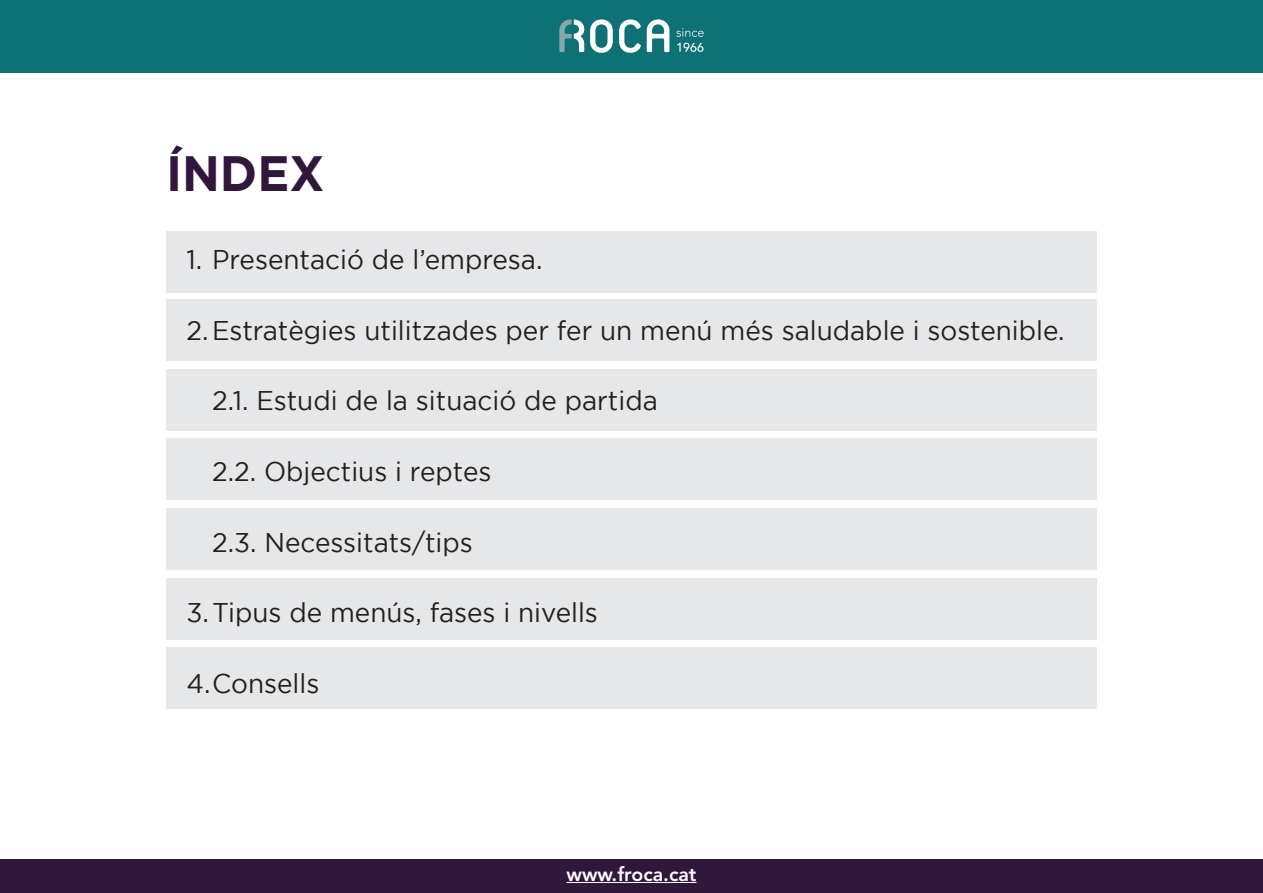
<style>
.page{position:relative;width:1263px;height:893px;background:#fff}
.page>*{position:absolute;margin:0;border:0;box-sizing:border-box;transform-origin:0 0}
.t1{font:700 49.5px "Gotham";color:#32173c}
.t2{font:27px "Gotham";color:#231f20}
.t3{font:800 19.5px "Avenir LT Std";color:#fff}
</style>
<div class="page">
<div style="left:0;top:0;width:1263px;height:72px;background:#0d7176"></div>
<svg style="left:559px;top:19px;width:25px;height:33px"></svg>
<svg style="left:590px;top:19px;width:23px;height:34px"></svg>
<svg style="left:619px;top:19px;width:22px;height:34px"></svg>
<svg style="left:647px;top:19px;width:22px;height:33px"></svg>
<svg style="left:676px;top:28px;width:28px;height:9px"></svg>
<svg style="left:677px;top:43px;width:26px;height:9px"></svg>
<div style="left:0;top:859px;width:1263px;height:34px;background:#32173c"></div>
<hr style="left:566px;top:882px;width:130px;height:1px;background:#fff">
<div style="left:166px;top:231px;width:931px;height:61px;background:#e6e7e9"></div>
<div style="left:166px;top:369px;width:931px;height:61px;background:#e6e7e9"></div>
<div style="left:166px;top:299px;width:931px;height:61px;background:#e6e7e9"></div>
<div style="left:166px;top:439px;width:931px;height:61px;background:#e6e7e9"></div>
<div style="left:166px;top:578px;width:931px;height:61px;background:#e6e7e9"></div>
<div style="left:166px;top:648px;width:931px;height:61px;background:#e6e7e9"></div>
<div style="left:166px;top:508px;width:931px;height:61px;background:#e6e7e9"></div>
<p class="t1" style="left:166px;top:145px;width:160px">ÍNDEX</p>
<p class="t2" style="left:187px;top:244px;width:357px">1. Presentació de l’empresa.</p>
<p class="t2" style="left:187px;top:315px;width:879px">2.Estratègies utilitzades per fer un menú més saludable i sostenible.</p>
<p class="t2" style="left:212px;top:386px;width:447px">2.1. Estudi de la situació de partida</p>
<p class="t2" style="left:212px;top:456px;width:281px">2.2. Objectius i reptes</p>
<p class="t2" style="left:212px;top:527px;width:262px">2.3. Necessitats/tips</p>
<p class="t2" style="left:187px;top:598px;width:413px">3.Tipus de menús, fases i nivells</p>
<p class="t2" style="left:187px;top:668px;width:134px">4.Consells</p>
<p class="t3" style="left:566px;top:862px;width:131px">www.froca.cat</p>
</div>
